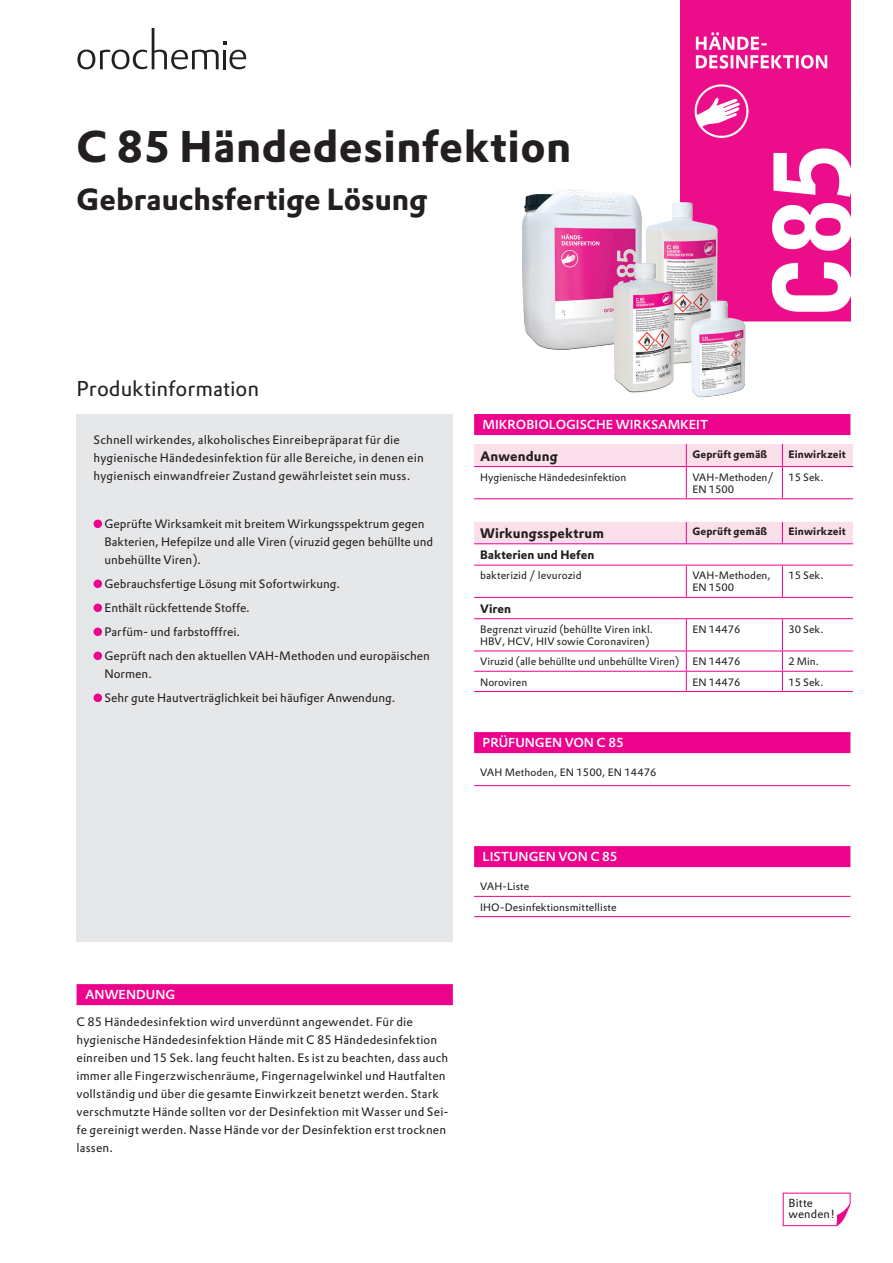
<style>
.page{position:relative;width:893px;height:1263px;background:#fff}
.page>*{position:absolute;margin:0;border:0;box-sizing:border-box;transform-origin:0 0}
._01-Produktname{font:700 43.5px "DTL Prokyon TPRO";letter-spacing:.01em;color:#231f20}
._02-Konzentration{font:700 30px "DTL Prokyon TPRO";color:#231f20}
._03-Overline{font:21px "DTL Prokyon TPRO";color:#231f20}
._07-Headline_Tabelle{font:700 13.5px "DTL Prokyon TPRO";letter-spacing:.01em;color:#231f20}
._06-Headline_farbig{font:500 12.75px "DTL Prokyon TPRO";color:#fff}
._04-Copy{font:12px/18px "DTL Prokyon TPRO";letter-spacing:.015em;color:#231f20}
._05-Bullets{font:12px/18px "DTL Prokyon TPRO";color:#231f20}
._08-Tabelle_Copy{font:700 12px "DTL Prokyon TPRO";color:#231f20}
.t1{font:11.55px/11.4px "DTL Prokyon TPRO";letter-spacing:.01em;color:#231f20}
._08-Tabelle_Copy-2{font:10.5px/12px "DTL Prokyon TPRO";color:#231f20}
._07-Headline_Tabelle-2{font:700 10.5px "DTL Prokyon TPRO";letter-spacing:.01em;color:#231f20}
</style>
<div class="page">
<svg style="left:77px;top:28px;width:169px;height:41px"></svg>
<svg style="left:782px;top:1192px;width:69px;height:34px"></svg>
<div style="left:77px;top:984px;width:376px;height:21px;background:#ed028c"></div>
<div style="left:474px;top:414px;width:376px;height:21px;background:#ed028c"></div>
<div style="left:474px;top:732px;width:376px;height:21px;background:#ed028c"></div>
<div style="left:474px;top:846px;width:376px;height:21px;background:#ed028c"></div>
<hr style="left:474px;top:565px;width:212px;height:1px;background:#ed028c">
<hr style="left:686px;top:565px;width:96px;height:1px;background:#ed028c">
<hr style="left:686px;top:565px;width:1px;height:32px;background:#ed028c">
<hr style="left:782px;top:565px;width:71px;height:1px;background:#ed028c">
<hr style="left:782px;top:565px;width:1px;height:32px;background:#ed028c">
<hr style="left:474px;top:597px;width:212px;height:1px;background:#ed028c">
<hr style="left:686px;top:597px;width:96px;height:1px;background:#ed028c">
<hr style="left:782px;top:597px;width:71px;height:1px;background:#ed028c">
<hr style="left:474px;top:618px;width:212px;height:1px;background:#ed028c">
<hr style="left:686px;top:618px;width:96px;height:1px;background:#ed028c">
<hr style="left:686px;top:619px;width:1px;height:32px;background:#ed028c">
<hr style="left:782px;top:618px;width:71px;height:1px;background:#ed028c">
<hr style="left:782px;top:619px;width:1px;height:32px;background:#ed028c">
<hr style="left:474px;top:651px;width:212px;height:1px;background:#ed028c">
<hr style="left:686px;top:651px;width:96px;height:1px;background:#ed028c">
<hr style="left:782px;top:651px;width:71px;height:1px;background:#ed028c">
<hr style="left:474px;top:671px;width:212px;height:1px;background:#ed028c">
<hr style="left:686px;top:671px;width:96px;height:1px;background:#ed028c">
<svg style="left:686px;top:651px;width:1px;height:40px"></svg>
<hr style="left:782px;top:671px;width:71px;height:1px;background:#ed028c">
<svg style="left:782px;top:651px;width:1px;height:40px"></svg>
<hr style="left:474px;top:691px;width:212px;height:1px;background:#ed028c">
<hr style="left:686px;top:691px;width:96px;height:1px;background:#ed028c">
<hr style="left:782px;top:691px;width:71px;height:1px;background:#ed028c">
<svg style="left:474px;top:444px;width:379px;height:99px"></svg>
<hr style="left:474px;top:466px;width:212px;height:1px;background:#ed028c">
<hr style="left:686px;top:466px;width:96px;height:1px;background:#ed028c">
<hr style="left:782px;top:466px;width:71px;height:1px;background:#ed028c">
<hr style="left:474px;top:543px;width:212px;height:1px;background:#ed028c">
<hr style="left:686px;top:543px;width:96px;height:1px;background:#ed028c">
<hr style="left:782px;top:543px;width:71px;height:1px;background:#ed028c">
<hr style="left:474px;top:521px;width:212px;height:1px;background:#fff">
<hr style="left:686px;top:521px;width:96px;height:1px;background:#fff">
<hr style="left:782px;top:521px;width:71px;height:1px;background:#fff">
<hr style="left:474px;top:785px;width:376px;height:1px;background:#ed028c">
<hr style="left:474px;top:896px;width:376px;height:1px;background:#ed028c">
<hr style="left:474px;top:916px;width:376px;height:1px;background:#ed028c">
<div style="left:77px;top:414px;width:376px;height:527px;background:#e6e7e9"></div>
<div style="left:94px;top:519px;width:8px;height:9px;background:#ed028c;border-radius:50%"></div>
<div style="left:94px;top:579px;width:8px;height:9px;background:#ed028c;border-radius:50%"></div>
<div style="left:94px;top:603px;width:8px;height:9px;background:#ed028c;border-radius:50%"></div>
<div style="left:94px;top:627px;width:8px;height:9px;background:#ed028c;border-radius:50%"></div>
<div style="left:94px;top:651px;width:8px;height:9px;background:#ed028c;border-radius:50%"></div>
<div style="left:94px;top:693px;width:8px;height:9px;background:#ed028c;border-radius:50%"></div>
<img style="left:680px;top:0;width:170px;height:322px">
<img style="left:522px;top:177px;width:243px;height:221px">
<p class="_01-Produktname" style="left:77px;top:118px;width:496px">C 85 Händedesinfektion</p>
<p class="_02-Konzentration" style="left:77px;top:179px;width:352px">Gebrauchsfertige Lösung</p>
<p class="_03-Overline" style="left:77px;top:375px;width:184px">Produktinformation</p>
<p class="_04-Copy" style="left:94px;top:431px;width:332px">Schnell wirkendes, alkoholisches Einreibepräparat für die hygienische Händedesinfektion für alle Bereiche, in denen ein hygienisch einwandfreier Zustand gewährleistet sein muss.</p>
<p class="_05-Bullets" style="left:104px;top:515px;width:330px">Geprüfte Wirksamkeit mit breitem Wirkungsspektrum gegen<br>Bakterien, Hefepilze und alle Viren (viruzid gegen behüllte und unbehüllte Viren).</p>
<p class="_05-Bullets" style="left:104px;top:575px;width:237px">Gebrauchsfertige Lösung mit Sofortwirkung.</p>
<p class="_05-Bullets" style="left:104px;top:599px;width:147px">Enthält rückfettende Stoffe.</p>
<p class="_05-Bullets" style="left:104px;top:623px;width:137px">Parfüm- und farbstofffrei.</p>
<p class="_05-Bullets" style="left:104px;top:647px;width:327px">Geprüft nach den aktuellen VAH-Methoden und europäischen<br>Normen.</p>
<p class="_05-Bullets" style="left:104px;top:689px;width:292px">Sehr gute Hautverträglichkeit bei häufiger Anwendung.</p>
<p class="_06-Headline_farbig" style="left:85px;top:986px;width:92px">ANWENDUNG</p>
<p class="_04-Copy" style="left:77px;top:1013px;width:373px">C 85 Händedesinfektion wird unverdünnt angewendet. Für die hygienische Händedesinfektion Hände mit C 85 Händedesinfektion einreiben und 15 Sek. lang feucht halten. Es ist zu beachten, dass auch immer alle Fingerzwischenräume, Fingernagelwinkel und Hautfalten vollständig und über die gesamte Einwirkzeit benetzt werden. Stark verschmutzte Hände sollten vor der Desinfektion mit Wasser und Sei&shy;fe gereinigt werden. Nasse Hände vor der Desinfektion erst trocknen lassen.</p>
<p class="_06-Headline_farbig" style="left:483px;top:416px;width:227px">MIKROBIOLOGISCHE WIRKSAMKEIT</p>
<p class="_07-Headline_Tabelle" style="left:480px;top:447px;width:79px">Anwendung</p>
<p class="_07-Headline_Tabelle-2" style="left:692px;top:447px;width:76px">Geprüft gemäß</p>
<p class="_07-Headline_Tabelle-2" style="left:788px;top:447px;width:59px">Einwirkzeit</p>
<p class="_08-Tabelle_Copy-2" style="left:480px;top:471px;width:148px">Hygienische Händedesinfektion</p>
<p class="_08-Tabelle_Copy-2" style="left:692px;top:471px;width:83px">VAH-Methoden/<br>EN 1500</p>
<p class="_08-Tabelle_Copy-2" style="left:788px;top:471px;width:37px">15 Sek.</p>
<p class="_07-Headline_Tabelle" style="left:480px;top:524px;width:125px">Wirkungsspektrum</p>
<p class="_07-Headline_Tabelle-2" style="left:692px;top:525px;width:76px">Geprüft gemäß</p>
<p class="_07-Headline_Tabelle-2" style="left:788px;top:525px;width:59px">Einwirkzeit</p>
<p class="_08-Tabelle_Copy" style="left:480px;top:547px;width:116px">Bakterien und Hefen</p>
<p class="_08-Tabelle_Copy-2" style="left:480px;top:569px;width:103px">bakterizid / levurozid</p>
<p class="_08-Tabelle_Copy-2" style="left:692px;top:569px;width:80px">VAH-Methoden,<br>EN 1500</p>
<p class="_08-Tabelle_Copy-2" style="left:788px;top:569px;width:37px">15 Sek.</p>
<p class="_08-Tabelle_Copy" style="left:480px;top:600px;width:33px">Viren</p>
<p class="_08-Tabelle_Copy-2" style="left:480px;top:623px;width:174px">Begrenzt viruzid (behüllte Viren inkl.<br>HBV, HCV, HIV sowie Coronaviren)</p>
<p class="_08-Tabelle_Copy-2" style="left:692px;top:623px;width:50px">EN 14476</p>
<p class="_08-Tabelle_Copy-2" style="left:788px;top:623px;width:37px">30 Sek.</p>
<p class="_08-Tabelle_Copy-2" style="left:480px;top:655px;width:201px">Viruzid (alle behüllte und unbehüllte Viren)</p>
<p class="_08-Tabelle_Copy-2" style="left:692px;top:655px;width:50px">EN 14476</p>
<p class="_08-Tabelle_Copy-2" style="left:788px;top:655px;width:32px">2 Min.</p>
<p class="_08-Tabelle_Copy-2" style="left:480px;top:676px;width:49px">Noroviren</p>
<p class="_08-Tabelle_Copy-2" style="left:692px;top:676px;width:50px">EN 14476</p>
<p class="_08-Tabelle_Copy-2" style="left:788px;top:676px;width:37px">15 Sek.</p>
<p class="_06-Headline_farbig" style="left:483px;top:734px;width:143px">PRÜFUNGEN VON C 85</p>
<p class="_08-Tabelle_Copy-2" style="left:480px;top:766px;width:178px">VAH Methoden, EN 1500, EN 14476</p>
<p class="_06-Headline_farbig" style="left:483px;top:848px;width:136px">LISTUNGEN VON C 85</p>
<p class="_08-Tabelle_Copy-2" style="left:480px;top:880px;width:51px">VAH-Liste</p>
<p class="_08-Tabelle_Copy-2" style="left:480px;top:901px;width:138px">IHO-Desinfektionsmittelliste</p>
<p class="t1" style="left:789px;top:1197px;width:48px">Bitte wenden!</p>
</div>
